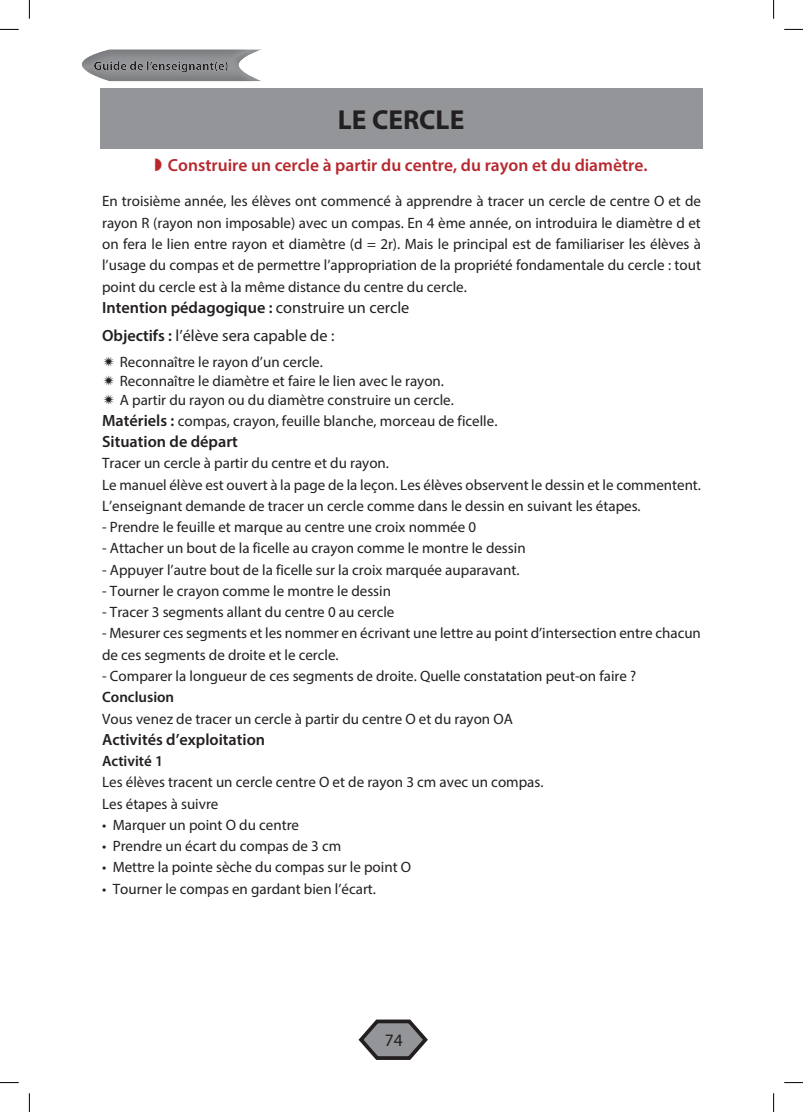
<style>
.page{position:relative;width:803px;height:1112px;background:#fff}
.page>*{position:absolute;margin:0;border:0;box-sizing:border-box;transform-origin:0 0}
.TITRE{font:700 27.5px "Myriad Pro";color:#231f20}
.t1{font:600 17.5px "Myriad Pro";color:#b6282e}
.t2{font:17.5px "Myriad Pro";color:#231f20}
.intention_pédagogiqu{font:600 16.25px "Myriad Pro";color:#231f20}
.objectif{font:16.25px "Myriad Pro";color:#231f20}
.Activité_d_exploitat{font:600 16.25px "Myriad Pro";color:#231f20}
.situation_de_départ{font:600 16.25px "Myriad Pro";color:#231f20}
.corpe_texte{font:15px/21.2px "Myriad Pro";color:#231f20;text-align:justify}
.Activité_1{font:600 15px "Myriad Pro";color:#231f20}
.s1{font-weight:400}
.s2{font-weight:600}
.s3{font-weight:600;font-size:16.25px}
</style>
<div class="page">
<svg style="left:358px;top:1019px;width:70px;height:41px"></svg>
<div style="left:80px;top:47px;width:183px;height:35px;background:#231f20;opacity:.19"></div>
<div style="left:100px;top:88px;width:602px;height:60px;background:#939598"></div>
<svg style="left:0;top:29px;width:19px;height:1px"></svg>
<svg style="left:784px;top:29px;width:19px;height:1px"></svg>
<svg style="left:0;top:1082px;width:19px;height:1px"></svg>
<svg style="left:784px;top:1082px;width:19px;height:1px"></svg>
<svg style="left:29px;top:0;width:1px;height:19px"></svg>
<svg style="left:29px;top:1093px;width:1px;height:18px"></svg>
<svg style="left:773px;top:0;width:1px;height:19px"></svg>
<svg style="left:773px;top:1093px;width:1px;height:18px"></svg>
<p class="TITRE" style="left:338px;top:102px;width:128px">LE CERCLE</p>
<p class="t1" style="left:168px;top:154px;width:481px">Construire un cercle à partir du centre, du rayon et du diamètre.</p>
<p class="corpe_texte" style="left:102px;top:190px;width:600px">En troisième année, les élèves ont commencé à apprendre à tracer un cercle de centre O et de rayon R (rayon non imposable) avec un compas. En 4 ème année, on introduira le diamètre d et on fera le lien entre rayon et diamètre (d = 2r). Mais le principal est de familiariser les élèves à l’usage du compas et de permettre l’appropriation de la propriété fondamentale du cercle : tout point du cercle est à la même distance du centre du cercle.</p>
<p class="intention_pédagogiqu" style="left:102px;top:297px;width:309px">Intention pédagogique : <span class="s1">construire un cercle</span></p>
<p class="objectif" style="left:102px;top:325px;width:234px"><span class="s2">Objectifs :</span> l’élève sera capable de :</p>
<p class="corpe_texte" style="left:120px;top:351px;width:205px">Reconnaître le rayon d’un cercle.</p>
<p class="corpe_texte" style="left:120px;top:370px;width:326px">Reconnaître le diamètre et faire le lien avec le rayon.</p>
<p class="corpe_texte" style="left:120px;top:388px;width:336px">A partir du rayon ou du diamètre construire un cercle.</p>
<p class="corpe_texte" style="left:102px;top:410px;width:397px"><span class="s3">Matériels :</span> compas, crayon, feuille blanche, morceau de ficelle.</p>
<p class="situation_de_départ" style="left:102px;top:431px;width:137px">Situation de départ</p>
<p class="corpe_texte" style="left:102px;top:452px;width:288px">Tracer un cercle à partir du centre et du rayon.</p>
<p class="corpe_texte" style="left:102px;top:473px;width:600px">Le manuel élève est ouvert à la page de la leçon. Les élèves observent le dessin et le commentent.</p>
<p class="corpe_texte" style="left:102px;top:495px;width:540px">L’enseignant demande de tracer un cercle comme dans le dessin en suivant les étapes.</p>
<p class="corpe_texte" style="left:102px;top:516px;width:376px">- Prendre le feuille et marque au centre une croix nommée 0</p>
<p class="corpe_texte" style="left:102px;top:537px;width:425px">- Attacher un bout de la ficelle au crayon comme le montre le dessin</p>
<p class="corpe_texte" style="left:102px;top:558px;width:419px">- Appuyer l’autre bout de la ficelle sur la croix marquée auparavant.</p>
<p class="corpe_texte" style="left:102px;top:580px;width:290px">- Tourner le crayon comme le montre le dessin</p>
<p class="corpe_texte" style="left:102px;top:601px;width:294px">- Tracer 3 segments allant du centre 0 au cercle</p>
<p class="corpe_texte" style="left:102px;top:622px;width:600px">- Mesurer ces segments et les nommer en écrivant une lettre au point d’intersection entre chacun de ces segments de droite et le cercle.</p>
<p class="corpe_texte" style="left:102px;top:665px;width:536px">- Comparer la longueur de ces segments de droite. Quelle constatation peut-on faire ?</p>
<p class="Activité_1" style="left:102px;top:687px;width:74px">Conclusion</p>
<p class="corpe_texte" style="left:102px;top:707px;width:412px">Vous venez de tracer un cercle à partir du centre O et du rayon OA</p>
<p class="Activité_d_exploitat" style="left:102px;top:728px;width:165px">Activités d’exploitation</p>
<p class="Activité_1" style="left:102px;top:751px;width:62px">Activité 1</p>
<p class="corpe_texte" style="left:102px;top:771px;width:443px">Les élèves tracent un cercle centre O et de rayon 3 cm avec un compas.</p>
<p class="corpe_texte" style="left:102px;top:792px;width:118px">Les étapes à suivre</p>
<p class="corpe_texte" style="left:102px;top:813px;width:199px">• Marquer un point O du centre</p>
<p class="corpe_texte" style="left:102px;top:835px;width:241px">• Prendre un écart du compas de 3 cm</p>
<p class="corpe_texte" style="left:102px;top:856px;width:311px">• Mettre la pointe sèche du compas sur le point O</p>
<p class="corpe_texte" style="left:102px;top:877px;width:275px">• Tourner le compas en gardant bien l’écart.</p>
<p class="t2" style="left:385px;top:1029px;width:19px">74</p>
</div>
